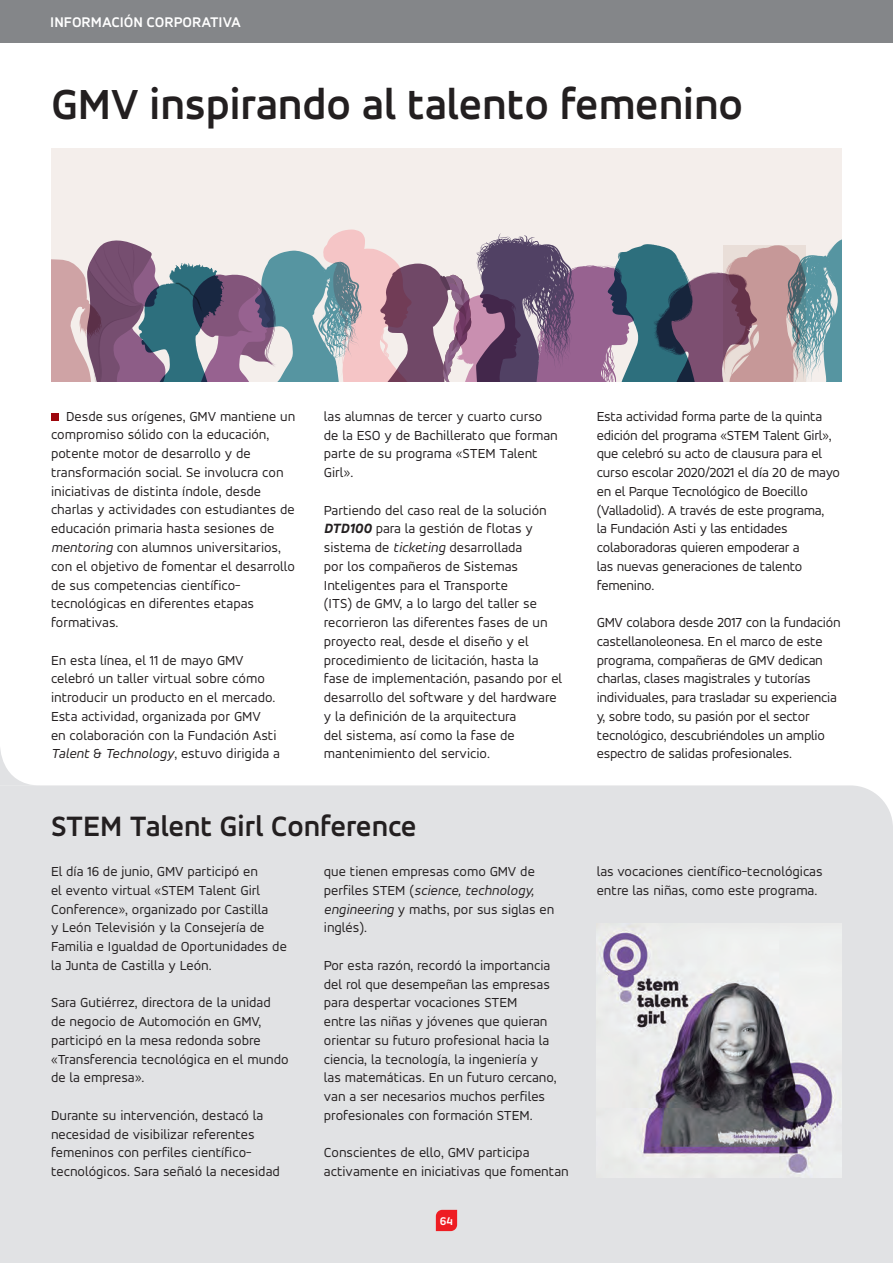
<style>
.page{position:relative;width:893px;height:1263px;background:#fff}
.page>*{position:absolute;margin:0;border:0;box-sizing:border-box;transform-origin:0 0}
.Titulo_B{font:700 45px "Accord Alternate";color:#231f20}
.Titulo_C{font:700 30px "Accord Alternate";color:#231f20}
.t1{font:700 15px "Accord Alternate";color:#fff}
.Texto_GENERAL{font:14.25px/18.8px "Accord Alternate";color:#231f20}
.numero_pie_de_pagina{font:700 12px "Accord Alternate";color:#fff}
.s1{font-style:italic}
.s2{font-weight:700;font-style:italic;font-stretch:expanded}
</style>
<div class="page">
<div style="left:51px;top:414px;width:7px;height:7px;background:#9d070d"></div>
<div style="left:0;top:0;width:893px;height:43px;background:#848689"></div>
<div style="left:0;top:785px;width:893px;height:478px;background:#e1e2e4"></div>
<svg style="left:0;top:749px;width:31px;height:36px"></svg>
<svg style="left:436px;top:1210px;width:21px;height:21px"></svg>
<img style="left:597px;top:924px;width:245px;height:254px">
<div style="left:51px;top:149px;width:791px;height:233px;background:#f4eeeb"></div>
<svg style="left:51px;top:229px;width:791px;height:153px"></svg>
<p class="t1" style="left:50px;top:13px;width:192px">INFORMACIÓN CORPORATIVA</p>
<p class="Titulo_B" style="left:51px;top:77px;width:693px">GMV inspirando al talento femenino</p>
<p class="Texto_GENERAL" style="left:51px;top:406px;width:246px;text-indent:15px">Desde sus orígenes, GMV mantiene un compromiso sólido con la educación, potente motor de desarrollo y de transformación social. Se involucra con iniciativas de distinta índole, desde charlas y actividades con estudiantes de educación primaria hasta sesiones de <span class="s1">mentoring</span> con alumnos universitarios, con el objetivo de fomentar el desarrollo de sus competencias científico&shy;tecnológicas en diferentes etapas formativas.</p>
<p class="Texto_GENERAL" style="left:51px;top:650px;width:231px">En esta línea, el 11 de mayo GMV celebró un taller virtual sobre cómo introducir un producto en el mercado.<br>Esta actividad, organizada por GMV<br>en colaboración con la Fundación Asti <span class="s1">Talent</span> &amp; <span class="s1">Technology</span>, estuvo dirigida a</p>
<p class="Texto_GENERAL" style="left:324px;top:406px;width:235px">las alumnas de tercer y cuarto curso de la ESO y de Bachillerato que forman parte de su programa «STEM Talent<br>Girl».</p>
<p class="Texto_GENERAL" style="left:324px;top:500px;width:240px">Partiendo del caso real de la solución <span class="s2">DTD100</span> para la gestión de flotas y sistema de <span class="s1">ticketing</span> desarrollada<br>por los compañeros de Sistemas Inteligentes para el Transporte<br>(ITS) de GMV, a lo largo del taller se recorrieron las diferentes fases de un proyecto real, desde el diseño y el procedimiento de licitación, hasta la fase de implementación, pasando por el desarrollo del software y del hardware y la definición de la arquitectura<br>del sistema, así como la fase de mantenimiento del servicio.</p>
<p class="Titulo_C" style="left:51px;top:808px;width:367px">STEM Talent Girl Conference</p>
<p class="Texto_GENERAL" style="left:51px;top:862px;width:237px">El día 16 de junio, GMV participó en<br>el evento virtual «STEM Talent Girl Conference», organizado por Castilla<br>y León Televisión y la Consejería de Familia e Igualdad de Oportunidades de la Junta de Castilla y León.</p>
<p class="Texto_GENERAL" style="left:51px;top:993px;width:239px">Sara Gutiérrez, directora de la unidad de negocio de Automoción en GMV, participó en la mesa redonda sobre «Transferencia tecnológica en el mundo de la empresa».</p>
<p class="Texto_GENERAL" style="left:51px;top:1105px;width:230px">Durante su intervención, destacó la necesidad de visibilizar referentes femeninos con perfiles científico&shy;tecnológicos. Sara señaló la necesidad</p>
<p class="Texto_GENERAL" style="left:324px;top:862px;width:232px">que tienen empresas como GMV de perfiles STEM (<span class="s1">science, technology, engineering</span> y maths, por sus siglas en inglés).</p>
<p class="Texto_GENERAL" style="left:324px;top:955px;width:234px">Por esta razón, recordó la importancia del rol que desempeñan las empresas para despertar vocaciones STEM<br>entre las niñas y jóvenes que quieran orientar su futuro profesional hacia la ciencia, la tecnología, la ingeniería y las matemáticas. En un futuro cercano, van a ser necesarios muchos perfiles profesionales con formación STEM.</p>
<p class="Texto_GENERAL" style="left:324px;top:1143px;width:246px">Conscientes de ello, GMV participa activamente en iniciativas que fomentan</p>
<p class="numero_pie_de_pagina" style="left:440px;top:1214px;width:15px">64</p>
<p class="Texto_GENERAL" style="left:597px;top:406px;width:245px">Esta actividad forma parte de la quinta edición del programa «STEM Talent Girl», que celebró su acto de clausura para el curso escolar 2020/2021 el día 20 de mayo en el Parque Tecnológico de Boecillo (Valladolid). A través de este programa,<br>la Fundación Asti y las entidades colaboradoras quieren empoderar a<br>las nuevas generaciones de talento femenino.</p>
<p class="Texto_GENERAL" style="left:597px;top:613px;width:245px">GMV colabora desde 2017 con la fundación castellanoleonesa. En el marco de este programa, compañeras de GMV dedican charlas, clases magistrales y tutorías individuales, para trasladar su experiencia y, sobre todo, su pasión por el sector tecnológico, descubriéndoles un amplio espectro de salidas profesionales.</p>
<p class="Texto_GENERAL" style="left:597px;top:862px;width:227px">las vocaciones científico-tecnológicas entre las niñas, como este programa.</p>
</div>
